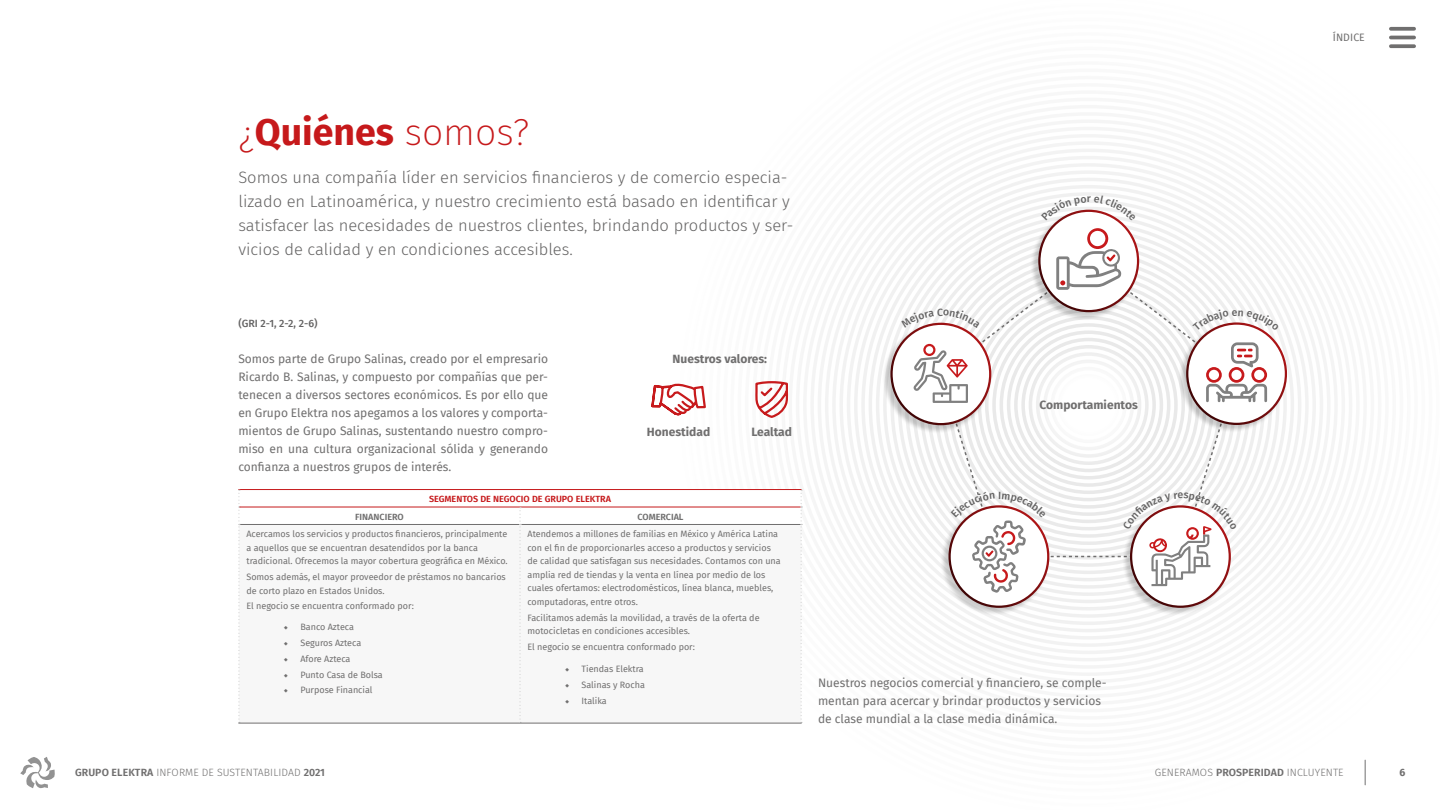
<style>
.page{position:relative;width:1440px;height:810px;background:#fff}
.page>*{position:absolute;margin:0;border:0;box-sizing:border-box;transform-origin:0 0}
.t1{font:200 37.5px "Fira Sans";color:#c6191b}
.t2{font:300 16.5px/24px "Fira Sans";color:#646363}
.t3{font:12px/18px "Fira Sans";color:#706f6f;text-align:justify}
.t4{font:700 12px "Fira Sans";color:#706f6f}
.t5{font:300 10.5px "Fira Sans";letter-spacing:.01em;color:#706f6f}
.t6{font:500 10.5px "Fira Sans";color:#646363}
.t7{font:10.5px "Fira Sans";letter-spacing:.01em;color:#706f6f}
.t8{font:700 10.5px "Fira Sans";color:#706f6f}
.t9{font:9px/13.5px "Fira Sans";color:#706f6f}
.t10{font:600 9px "Fira Sans";color:#c6191b}
.t11{font:600 9px "Fira Sans";color:#706f6f}
.s1{font-weight:700}
.s2{font-family:"Minion Pro"}
.s3{font-weight:600}
</style>
<div class="page">
<svg style="left:802px;top:47px;width:614px;height:716px"></svg>
<div style="left:1030px;top:210px;width:109px;height:110px;background:#000;opacity:.2"></div>
<div style="left:1039px;top:211px;width:99px;height:100px;background:#fff;border-radius:50%"></div>
<div style="left:1178px;top:323px;width:109px;height:110px;background:#000;opacity:.2"></div>
<svg style="left:1187px;top:324px;width:99px;height:100px"></svg>
<div style="left:1122px;top:505px;width:109px;height:111px;background:#000;opacity:.2"></div>
<svg style="left:1131px;top:506px;width:99px;height:101px"></svg>
<div style="left:940px;top:505px;width:109px;height:111px;background:#000;opacity:.2"></div>
<svg style="left:950px;top:506px;width:98px;height:101px"></svg>
<div style="left:882px;top:323px;width:109px;height:111px;background:#000;opacity:.2"></div>
<svg style="left:892px;top:324px;width:98px;height:100px"></svg>
<hr style="left:238px;top:489px;width:282px;height:1px;background:#c6191b">
<hr style="left:520px;top:489px;width:282px;height:1px;background:#c6191b">
<hr style="left:238px;top:723px;width:282px;height:1px;background:#706f6f">
<svg style="left:238px;top:490px;width:564px;height:233px"></svg>
<hr style="left:520px;top:723px;width:282px;height:1px;background:#706f6f">
<svg style="left:651px;top:383px;width:55px;height:33px"></svg>
<svg style="left:755px;top:381px;width:34px;height:37px"></svg>
<svg style="left:1391px;top:27px;width:23px;height:4px"></svg>
<hr style="left:1391px;top:36px;width:23px;height:3px;background:#706f6f">
<svg style="left:1391px;top:44px;width:23px;height:4px"></svg>
<svg style="left:20px;top:757px;width:35px;height:31px"></svg>
<svg style="left:1365px;top:760px;width:1px;height:25px"></svg>
<svg style="left:1041px;top:195px;width:95px;height:26px"></svg>
<svg style="left:901px;top:228px;width:378px;height:365px"></svg>
<h1 class="t1" style="left:238px;top:106px;width:292px">¿<span class="s1">Quiénes</span> somos?</h1>
<p class="t2" style="left:238px;top:165px;width:557px">Somos una compañía líder en servicios financieros y de comercio especia&shy;lizado en Latinoamérica, y nuestro crecimiento está basado en identificar y satisfacer las necesidades de nuestros clientes, brindando productos y ser&shy;vicios de calidad y en condiciones accesibles.</p>
<p class="t6" style="left:238px;top:315px;width:81px">(GRI 2-1, 2-2, 2-6)</p>
<p class="t3" style="left:238px;top:349px;width:311px">Somos parte de Grupo Salinas, creado por el empresario Ricardo B. Salinas, y compuesto por compañías que per&shy;tenecen a diversos sectores económicos. Es por ello que en Grupo Elektra nos apegamos a los valores y comporta&shy;mientos de Grupo Salinas, sustentando nuestro compro&shy;miso en una cultura organizacional sólida y generando confianza a nuestros grupos de interés.</p>
<p class="t10" style="left:429px;top:492px;width:183px">SEGMENTOS DE NEGOCIO DE GRUPO ELEKTRA</p>
<h3 class="t4" style="left:673px;top:349px;width:96px">Nuestros valores:</h3>
<h3 class="t4" style="left:647px;top:421px;width:65px">Honestidad</h3>
<h3 class="t4" style="left:751px;top:421px;width:42px">Lealtad</h3>
<p class="t11" style="left:355px;top:509px;width:50px">FINANCIERO</p>
<p class="t11" style="left:638px;top:509px;width:47px">COMERCIAL</p>
<p class="t9" style="left:246px;top:527px;width:263px">Acercamos los servicios y productos financieros, principalmente a aquellos que se encuentran desatendidos por la banca tradicional. Ofrecemos la mayor cobertura geográfica en México.</p>
<p class="t9" style="left:246px;top:570px;width:261px">Somos además, el mayor proveedor de préstamos no bancarios de corto plazo en Estados Unidos.</p>
<p class="t9" style="left:246px;top:599px;width:169px">El negocio se encuentra conformado por:</p>
<p class="t9" style="left:284px;top:620px;width:72px"><span class="s2">◆</span> Banco Azteca</p>
<p class="t9" style="left:284px;top:636px;width:79px"><span class="s2">◆</span> Seguros Azteca</p>
<p class="t9" style="left:284px;top:652px;width:68px"><span class="s2">◆</span> Afore Azteca</p>
<p class="t9" style="left:284px;top:668px;width:100px"><span class="s2">◆</span> Punto Casa de Bolsa</p>
<p class="t9" style="left:284px;top:683px;width:90px"><span class="s2">◆</span> Purpose Financial</p>
<p class="t9" style="left:528px;top:527px;width:255px">Atendemos a millones de familias en México y América Latina con el fin de proporcionarles acceso a productos y servicios de calidad que satisfagan sus necesidades. Contamos con una amplia red de tiendas y la venta en línea por medio de los cuales ofertamos: electrodomésticos, línea blanca, muebles, computadoras, entre otros.</p>
<p class="t9" style="left:528px;top:611px;width:234px">Facilitamos además la movilidad, a través de la oferta de motocicletas en condiciones accesibles.</p>
<p class="t9" style="left:528px;top:640px;width:169px">El negocio se encuentra conformado por:</p>
<p class="t9" style="left:565px;top:662px;width:80px"><span class="s2">◆</span> Tiendas Elektra</p>
<p class="t9" style="left:565px;top:678px;width:81px"><span class="s2">◆</span> Salinas y Rocha</p>
<p class="t9" style="left:565px;top:694px;width:43px"><span class="s2">◆</span> Italika</p>
<h3 class="t4" style="left:1040px;top:394px;width:100px">Comportamientos</h3>
<h3 class="t3" style="left:818px;top:673px;width:290px;text-align:left">Nuestros negocios comercial y financiero, se comple&shy;mentan para acercar y brindar productos y servicios de clase mundial a la clase media dinámica.</h3>
<p class="t7" style="left:1333px;top:30px;width:34px">ÍNDICE</p>
<p class="t5" style="left:75px;top:765px;width:252px"><span class="s3">GRUPO ELEKTRA</span> INFORME DE SUSTENTABILIDAD <span class="s3">2021</span></p>
<p class="t5" style="left:1155px;top:765px;width:190px">GENERAMOS <span class="s3">PROSPERIDAD</span> INCLUYENTE</p>
<p class="t8" style="left:1400px;top:764px;width:7px">6</p>
</div>
